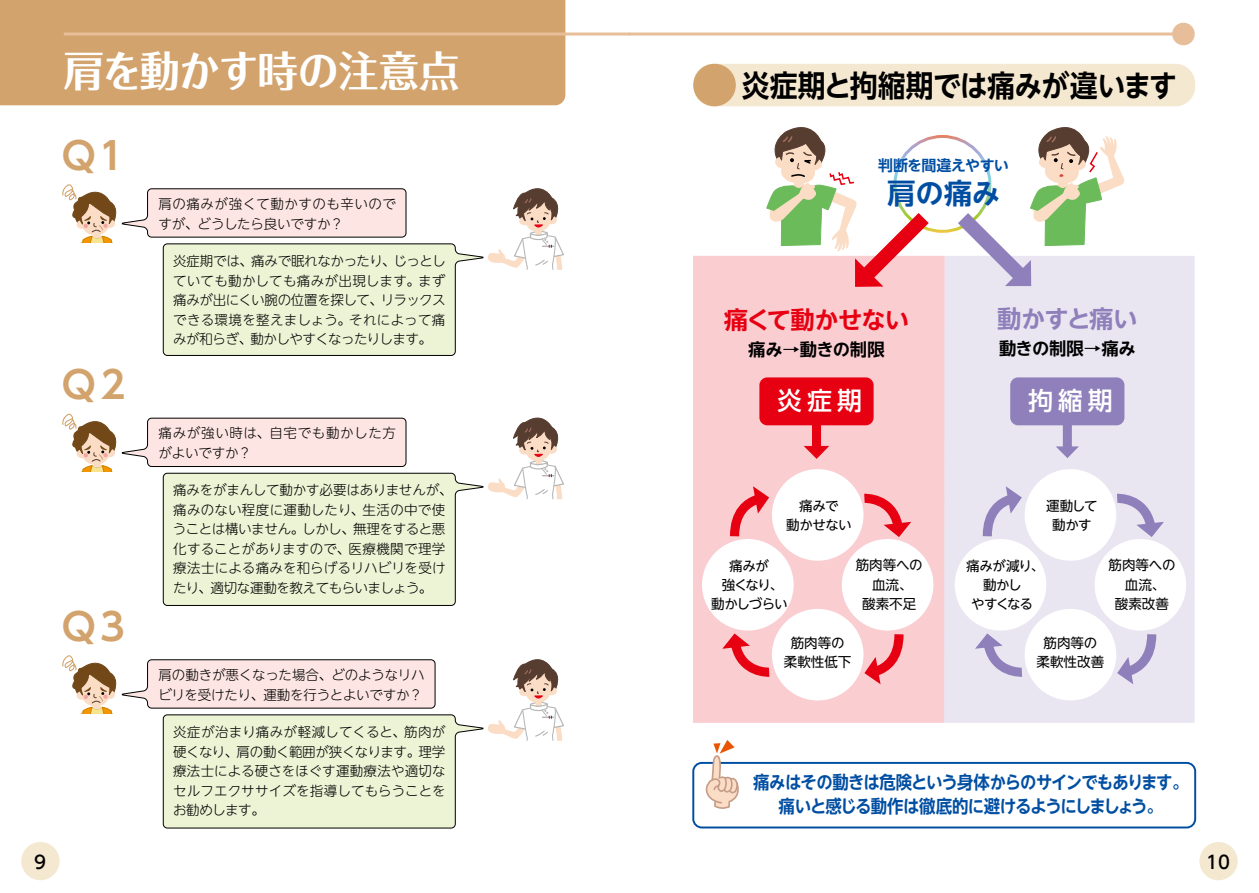
<style>
.page{position:relative;width:1259px;height:893px;background:#fff}
.page>*{position:absolute;margin:0;border:0;box-sizing:border-box;transform-origin:0 0}
.t1{font:700 42px "Folk Pro";letter-spacing:-.02em;color:#fff;scale:.96 1}
.t2{font:700 37.5px "UD Shin Go NT Pr 6 N De";color:#d2a36c}
.t3{font:700 30px "UD Shin Go NT Pr 6 N De";letter-spacing:-.02em;color:#000;scale:.93 1}
.t4{font:700 28.5px "UD Shin Go NT Pr 6 N De";color:#004ea2}
.t5{font:500 24.9px "UD Shin Go NT Pr 6 N";letter-spacing:.2em;color:#fff}
.t6{font:700 24.3px "UD Shin Go NT Pr 6 N De";letter-spacing:-.04em;color:#e60012}
.t7{font:700 24.3px "UD Shin Go NT Pr 6 N De";letter-spacing:-.035em;color:#8f80bb}
.t8{font:700 18px/24px "UD Shin Go NT Pr 6 N De";letter-spacing:-.055em;color:#004ea2;text-align:center;scale:.91 1}
.t9{font:500 18px "UD Shin Go NT Pr 6 N";color:#000}
.t10{font:700 17.4px "UD Shin Go NT Pr 6 N De";letter-spacing:-.015em;color:#000}
.t11{font:700 15px "UD Shin Go NT Pr 6 N De";letter-spacing:-.04em;color:#004ea2}
.t12{font:300 13.5px/19.5px "UD Shin M Go Pr 6 N";letter-spacing:-.005em;color:#000;text-align:justify}
.t13{font:13.5px/19px "UD Shin Go NT Pr 6 N";color:#000;text-align:center}
.t14{font:300 13.5px/19.5px "UD Shin M Go Pr 6 N";letter-spacing:.035em;color:#000}
.t15{font:300 13.5px/19.5px "UD Shin M Go Pr 6 N";letter-spacing:.045em;color:#000}
.t16{font:13.5px/19px "UD Shin Go NT Pr 6 N";letter-spacing:-.08em;color:#000;text-align:center}
.t17{font:13.5px/19px "UD Shin Go NT Pr 6 N";letter-spacing:-.07em;color:#000;text-align:center}
.t18{font:13.5px/19px "UD Shin Go NT Pr 6 N";letter-spacing:-.045em;color:#000;text-align:center}
.t19{font:13.5px/19px "UD Shin Go NT Pr 6 N";letter-spacing:-.02em;color:#000;text-align:center}
</style>
<div class="page">
<div style="left:1199px;top:842px;width:38px;height:38px;background:#f5e8d1;border-radius:50%"></div>
<div style="left:693px;top:64px;width:502px;height:42px;background:#f5e8d1;border-radius:20px"></div>
<div style="left:693px;top:64px;width:43px;height:42px;background:#d2a36c;border-radius:50%"></div>
<hr style="left:629px;top:33px;width:555px;height:3px;background:#e7be99">
<div style="left:1172px;top:23px;width:22px;height:22px;background:#e7be99;border-radius:50%"></div>
<div style="left:692px;top:762px;width:504px;height:66px;border:2px solid #004ea2;border-radius:9px"></div>
<svg style="left:703px;top:740px;width:39px;height:89px"></svg>
<div style="left:893px;top:135px;width:98px;height:98px;border:3px solid #fff;border-radius:50%"></div>
<div style="left:693px;top:256px;width:251px;height:467px;background:#facdd0"></div>
<div style="left:944px;top:256px;width:250px;height:467px;background:#e9e6f1"></div>
<div style="left:759px;top:377px;width:114px;height:48px;background:#e60012;border-radius:8px"></div>
<div style="left:1010px;top:377px;width:114px;height:48px;background:#8f80bb;border-radius:8px"></div>
<svg style="left:804px;top:445px;width:25px;height:14px"></svg>
<div style="left:812px;top:417px;width:9px;height:33px;background:#e60012"></div>
<svg style="left:1056px;top:446px;width:23px;height:12px"></svg>
<div style="left:1062px;top:417px;width:10px;height:33px;background:#8f80bb"></div>
<div style="left:772px;top:469px;width:91px;height:92px;background:#fff;border-radius:50%"></div>
<div style="left:772px;top:609px;width:91px;height:91px;background:#fff;border-radius:50%"></div>
<div style="left:702px;top:539px;width:91px;height:92px;background:#fff;border-radius:50%"></div>
<div style="left:842px;top:539px;width:91px;height:92px;background:#fff;border-radius:50%"></div>
<svg style="left:726px;top:486px;width:43px;height:59px"></svg>
<svg style="left:855px;top:489px;width:56px;height:48px"></svg>
<svg style="left:864px;top:625px;width:43px;height:59px"></svg>
<svg style="left:722px;top:633px;width:56px;height:44px"></svg>
<div style="left:1024px;top:469px;width:92px;height:92px;background:#fff;border-radius:50%"></div>
<div style="left:1024px;top:609px;width:92px;height:91px;background:#fff;border-radius:50%"></div>
<div style="left:954px;top:539px;width:92px;height:92px;background:#fff;border-radius:50%"></div>
<div style="left:1094px;top:539px;width:92px;height:92px;background:#fff;border-radius:50%"></div>
<svg style="left:978px;top:486px;width:44px;height:59px"></svg>
<svg style="left:1108px;top:489px;width:56px;height:48px"></svg>
<svg style="left:1117px;top:625px;width:43px;height:59px"></svg>
<svg style="left:975px;top:633px;width:56px;height:45px"></svg>
<svg style="left:766px;top:127px;width:162px;height:160px"></svg>
<svg style="left:958px;top:127px;width:167px;height:159px"></svg>
<div style="left:21px;top:842px;width:39px;height:38px;background:#f5e8d1;border-radius:50%"></div>
<div style="left:0;top:0;width:565px;height:105px;background:#d2a36c"></div>
<hr style="left:64px;top:33px;width:565px;height:3px;background:#e7be99">
<svg style="left:62px;top:184px;width:502px;height:172px"></svg>
<svg style="left:62px;top:413px;width:502px;height:193px"></svg>
<svg style="left:62px;top:655px;width:502px;height:173px"></svg>
<h1 class="t1" style="left:64px;top:35px;width:414px">肩を動かす時の注意点</h1>
<h2 class="t2" style="left:62px;top:125px;width:64px">Q1</h2>
<h2 class="t2" style="left:62px;top:355px;width:65px">Q2</h2>
<h2 class="t2" style="left:62px;top:596px;width:64px">Q3</h2>
<h3 class="t9" style="left:34px;top:848px;width:13px">9</h3>
<p class="t14" style="left:158px;top:193px;width:239px">肩の痛みが強くて動かすのも辛いのですが、どうしたら良いですか？</p>
<p class="t12" style="left:173px;top:250px;width:274px">炎症期では、痛みで眠れなかったり、じっとしていても動かしても痛みが出現します。まず痛みが出にくい腕の位置を探して、リラックスできる環境を整えましょう。それによって痛みが和らぎ、動かしやすくなったりします。</p>
<p class="t15" style="left:158px;top:423px;width:239px">痛みが強い時は、自宅でも動かした方がよいですか？</p>
<p class="t12" style="left:173px;top:480px;width:281px;text-align:left">痛みをがまんして動かす必要はありませんが、痛みのない程度に運動したり、生活の中で使うことは構いません。しかし、無理をすると悪化することがありますので、医療機関で理学療法士による痛みを和らげるリハビリを受けたり、適切な運動を教えてもらいましょう。</p>
<p class="t12" style="left:158px;top:664px;width:268px">肩の動きが悪くなった場合、どのようなリハビリを受けたり、運動を行うとよいですか？</p>
<p class="t12" style="left:173px;top:721px;width:274px">炎症が治まり痛みが軽減してくると、筋肉が硬くなり、肩の動く範囲が狭くなります。理学療法士による硬さをほぐす運動療法や適切なセルフエクササイズを指導してもらうことをお勧めします。</p>
<h3 class="t3" style="left:742px;top:61px;width:469px">炎症期と拘縮期では痛みが違います</h3>
<p class="t11" style="left:878px;top:154px;width:132px">判断を間違えやすい</p>
<h3 class="t4" style="left:887px;top:170px;width:115px">肩の痛み</h3>
<h3 class="t6" style="left:724px;top:300px;width:187px">痛くて動かせない</h3>
<p class="t10" style="left:748px;top:335px;width:138px">痛み→動きの制限</p>
<h3 class="t7" style="left:997px;top:299px;width:142px">動かすと痛い</h3>
<p class="t10" style="left:999px;top:334px;width:138px">動きの制限→痛み</p>
<h3 class="t5" style="left:777px;top:380px;width:86px">炎症期</h3>
<h3 class="t5" style="left:1028px;top:380px;width:86px">拘縮期</h3>
<p class="t18" style="left:786px;top:496px;width:67px">痛みで<br>動かせない</p>
<p class="t19" style="left:1046px;top:496px;width:53px">運動して動かす</p>
<p class="t16" style="left:711px;top:555px;width:78px">痛みが<br>強くなり、動かしづらい</p>
<p class="t13" style="left:855px;top:555px;width:69px">筋肉等への血流、<br>酸素不足</p>
<p class="t17" style="left:966px;top:555px;width:80px">痛みが減り、動かし<br>やすくなる</p>
<p class="t13" style="left:1108px;top:555px;width:69px">筋肉等への血流、<br>酸素改善</p>
<p class="t13" style="left:784px;top:633px;width:69px">筋肉等の柔軟性低下</p>
<p class="t13" style="left:1036px;top:633px;width:69px">筋肉等の柔軟性改善</p>
<h3 class="t8" style="left:753px;top:770px;width:480px">痛みはその動きは危険という身体からのサインでもあります。痛いと感じる動作は徹底的に避けるようにしましょう。</h3>
<h3 class="t9" style="left:1206px;top:848px;width:25px">10</h3>
</div>
